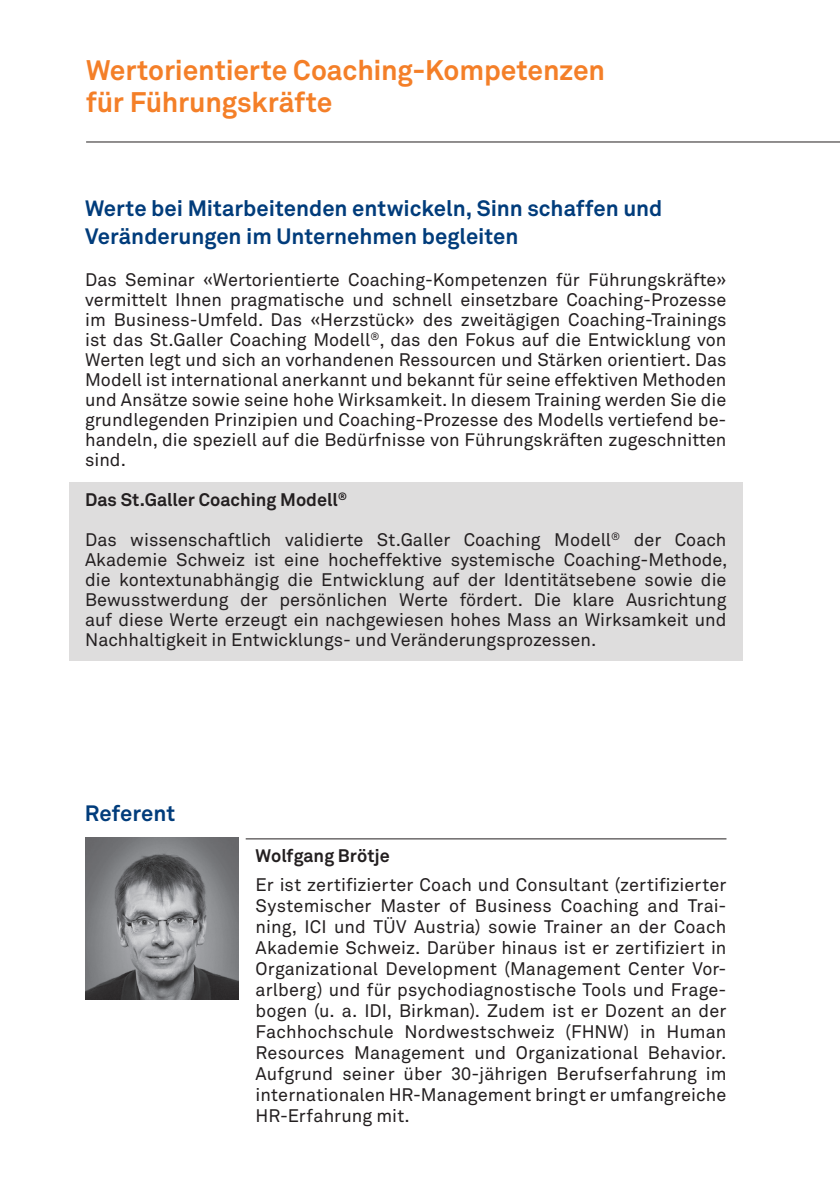
<style>
.page{position:relative;width:840px;height:1191px;background:#fff}
.page>*{position:absolute;margin:0;border:0;box-sizing:border-box;transform-origin:0 0}
.t1{font:700 28px/32px "Akkurat Office";letter-spacing:-.005em;color:#f47f28}
.t2{font:700 22px/28px "Akkurat Office";color:#013c7b}
.t3{font:18px/20px "Akkurat Office";color:#231f20;text-align:justify}
.t4{font:700 18px "Akkurat Office";color:#231f20}
</style>
<div class="page">
<div style="left:69px;top:482px;width:673px;height:179px;background:#dedddd"></div>
<hr style="left:86px;top:142px;width:753px;height:1px;background:#231f20">
<hr style="left:245px;top:838px;width:481px;height:1px;background:#231f20">
<img style="left:86px;top:838px;width:153px;height:161px">
<h1 class="t1" style="left:86px;top:55px;width:520px">Wertorientierte Coaching-Kompetenzen für Führungskräfte</h1>
<p class="t2" style="left:85px;top:194px;width:578px">Werte bei Mitarbeitenden entwickeln, Sinn schaffen und<br>Veränderungen im Unternehmen begleiten</p>
<p class="t3" style="left:85px;top:270px;width:642px">Das Seminar «Wertorientierte Coaching-Kompetenzen für Führungskräfte» vermittelt Ihnen pragmatische und schnell einsetzbare Coaching-Prozesse im Business-Umfeld. Das «Herzstück» des zweitägigen Coaching-Trainings ist das St.Galler Coaching Modell<sup>®</sup>, das den Fokus auf die Entwicklung von Werten legt und sich an vorhandenen Ressourcen und Stärken orientiert. Das Modell ist international anerkannt und bekannt für seine effektiven Methoden und Ansätze sowie seine hohe Wirksamkeit. In diesem Training werden Sie die grundlegenden Prinzipien und Coaching-Prozesse des Modells vertiefend be&shy;handeln, die speziell auf die Bedürfnisse von Führungskräften zugeschnitten sind.</p>
<p class="t4" style="left:85px;top:489px;width:263px">Das St.Galler Coaching Modell<sup>®</sup></p>
<p class="t3" style="left:85px;top:530px;width:643px">Das wissenschaftlich validierte St.Galler Coaching Modell<sup>®</sup> der Coach Akademie Schweiz ist eine hocheffektive systemische Coaching-Methode, die kontextunabhängig die Entwicklung auf der Identitätsebene sowie die Bewusstwerdung der persönlichen Werte fördert. Die klare Ausrichtung auf diese Werte erzeugt ein nachgewiesen hohes Mass an Wirksamkeit und Nachhaltigkeit in Entwicklungs- und Veränderungsprozessen.</p>
<p class="t2" style="left:85px;top:799px;width:92px">Referent</p>
<p class="t4" style="left:255px;top:844px;width:136px">Wolfgang Brötje</p>
<p class="t3" style="left:255px;top:874px;width:472px;line-height:21px">Er ist zertifizierter Coach und Consultant (zertifizierter Systemischer Master of Business Coaching and Trai&shy;ning, ICI und TÜV Austria) sowie Trainer an der Coach Akademie Schweiz. Darüber hinaus ist er zertifiziert in Organizational Development (Management Center Vor&shy;arlberg) und für psychodiagnostische Tools und Frage&shy;bogen (u. a. IDI, Birkman). Zudem ist er Dozent an der Fachhochschule Nordwestschweiz (FHNW) in Human Resources Management und Organizational Behavior.<br>Aufgrund seiner über 30-jährigen Berufserfahrung im internationalen HR-Management bringt er umfangreiche HR-Erfahrung mit.</p>
</div>
